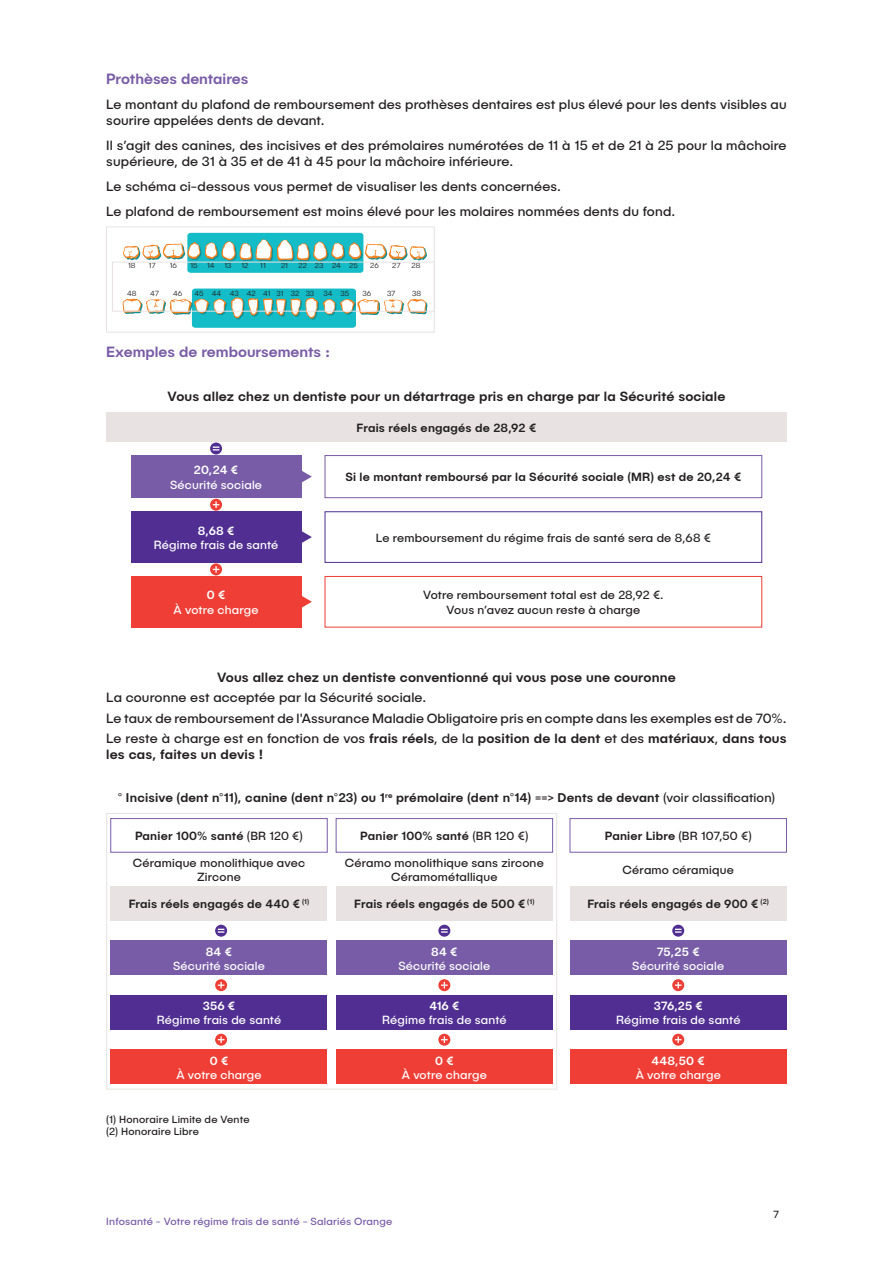
<style>
.page{position:relative;width:893px;height:1263px;background:#fff}
.page>*{position:absolute;margin:0;border:0;box-sizing:border-box;transform-origin:0 0}
.t1{font:500 15px "Publica Sans";color:#785ca7}
.t2{font:13.5px/16.2px "Publica Sans";letter-spacing:.01em;color:#231f20}
.t3{font:500 13.5px "Publica Sans";letter-spacing:.01em;color:#231f20}
.t4{font:500 12.75px "Publica Sans";letter-spacing:.015em;color:#231f20}
.t5{font:500 12px "Publica Sans";letter-spacing:.015em;color:#231f20}
.t6{font:12px/14.4px "Publica Sans";letter-spacing:.015em;color:#231f20;text-align:center}
.t7{font:12px "Publica Sans";letter-spacing:.015em;color:#fff}
.t8{font:500 12px "Publica Sans";letter-spacing:.005em;color:#fff}
.t9{font:10.5px "Publica Sans";letter-spacing:.02em;color:#785ca7}
.t10{font:10.5px/12px "Publica Sans";letter-spacing:.02em;color:#231f20}
.t11{font:300 7.5px "Publica Sans";color:#231f20}
.s1{font-weight:500}
.s2{font-weight:400}
</style>
<div class="page">
<div style="left:187px;top:233px;width:176px;height:40px;background:#14bcc7;border-radius:3px"></div>
<svg style="left:123px;top:239px;width:304px;height:89px"></svg>
<div style="left:106px;top:227px;width:328px;height:105px;border:1px solid #e8e2e2"></div>
<div style="left:112px;top:262px;width:323px;height:49px;border:1px solid #e8e2e2"></div>
<div style="left:325px;top:455px;width:437px;height:43px;border:1px solid #785ca7"></div>
<div style="left:325px;top:511px;width:437px;height:52px;border:1px solid #502e92"></div>
<div style="left:325px;top:576px;width:437px;height:51px;border:1px solid #ee3e35"></div>
<div style="left:106px;top:412px;width:681px;height:30px;background:#e8e2e2"></div>
<div style="left:131px;top:455px;width:170px;height:43px;background:#785ca7"></div>
<svg style="left:301px;top:470px;width:11px;height:13px"></svg>
<div style="left:131px;top:511px;width:170px;height:52px;background:#502e92"></div>
<svg style="left:301px;top:531px;width:11px;height:12px"></svg>
<div style="left:131px;top:576px;width:170px;height:51px;background:#ee3e35"></div>
<svg style="left:301px;top:595px;width:11px;height:13px"></svg>
<svg style="left:210px;top:442px;width:12px;height:12px"></svg>
<svg style="left:213px;top:446px;width:6px;height:4px"></svg>
<svg style="left:210px;top:499px;width:12px;height:12px"></svg>
<svg style="left:213px;top:501px;width:6px;height:7px"></svg>
<svg style="left:210px;top:563px;width:12px;height:12px"></svg>
<svg style="left:213px;top:566px;width:6px;height:7px"></svg>
<div style="left:106px;top:813px;width:451px;height:276px;border:1px solid #e8e2e2"></div>
<svg style="left:215px;top:925px;width:12px;height:12px"></svg>
<svg style="left:218px;top:929px;width:6px;height:4px"></svg>
<svg style="left:438px;top:925px;width:12px;height:12px"></svg>
<svg style="left:441px;top:929px;width:7px;height:4px"></svg>
<svg style="left:672px;top:925px;width:12px;height:12px"></svg>
<svg style="left:675px;top:929px;width:6px;height:4px"></svg>
<svg style="left:215px;top:979px;width:12px;height:12px"></svg>
<svg style="left:218px;top:982px;width:6px;height:6px"></svg>
<svg style="left:438px;top:979px;width:12px;height:12px"></svg>
<svg style="left:441px;top:982px;width:7px;height:6px"></svg>
<svg style="left:672px;top:979px;width:12px;height:12px"></svg>
<svg style="left:675px;top:982px;width:6px;height:6px"></svg>
<svg style="left:215px;top:1034px;width:12px;height:12px"></svg>
<svg style="left:218px;top:1036px;width:6px;height:7px"></svg>
<svg style="left:438px;top:1034px;width:12px;height:12px"></svg>
<svg style="left:441px;top:1036px;width:7px;height:7px"></svg>
<svg style="left:672px;top:1034px;width:12px;height:12px"></svg>
<svg style="left:675px;top:1036px;width:6px;height:7px"></svg>
<div style="left:111px;top:818px;width:216px;height:34px;border:1px solid #785ca7"></div>
<div style="left:336px;top:818px;width:217px;height:34px;border:1px solid #785ca7"></div>
<div style="left:570px;top:818px;width:217px;height:34px;border:1px solid #785ca7"></div>
<div style="left:111px;top:941px;width:216px;height:34px;background:#785ca7"></div>
<div style="left:336px;top:941px;width:217px;height:34px;background:#785ca7"></div>
<div style="left:570px;top:941px;width:217px;height:34px;background:#785ca7"></div>
<div style="left:111px;top:886px;width:216px;height:34px;background:#e8e2e2"></div>
<div style="left:336px;top:886px;width:217px;height:34px;background:#e8e2e2"></div>
<div style="left:570px;top:886px;width:217px;height:34px;background:#e8e2e2"></div>
<div style="left:111px;top:995px;width:216px;height:34px;background:#502e92"></div>
<div style="left:336px;top:995px;width:217px;height:34px;background:#502e92"></div>
<div style="left:570px;top:995px;width:217px;height:34px;background:#502e92"></div>
<div style="left:111px;top:1050px;width:216px;height:34px;background:#ee3e35"></div>
<div style="left:336px;top:1050px;width:217px;height:34px;background:#ee3e35"></div>
<div style="left:570px;top:1050px;width:217px;height:34px;background:#ee3e35"></div>
<p class="t1" style="left:106px;top:69px;width:144px">Prothèses dentaires</p>
<p class="t2" style="left:106px;top:96px;width:682px">Le montant du plafond de remboursement des prothèses dentaires est plus élevé pour les dents visibles au sourire appelées dents de devant.</p>
<p class="t2" style="left:106px;top:137px;width:682px">Il s’agit des canines, des incisives et des prémolaires numérotées de 11 à 15 et de 21 à 25 pour la mâchoire supérieure, de 31 à 35 et de 41 à 45 pour la mâchoire inférieure.</p>
<p class="t2" style="left:106px;top:173px;width:570px;line-height:24.8px">Le schéma ci-dessous vous permet de visualiser les dents concernées.<br>Le plafond de remboursement est moins élevé pour les molaires nommées dents du fond.</p>
<p class="t11" style="left:128px;top:261px;width:9px">18</p>
<p class="t11" style="left:149px;top:261px;width:9px">17</p>
<p class="t11" style="left:170px;top:261px;width:9px">16</p>
<p class="t11" style="left:190px;top:261px;width:9px">15</p>
<p class="t11" style="left:207px;top:261px;width:9px">14</p>
<p class="t11" style="left:224px;top:261px;width:9px">13</p>
<p class="t11" style="left:241px;top:261px;width:9px">12</p>
<p class="t11" style="left:260px;top:261px;width:7px">11</p>
<p class="t11" style="left:281px;top:261px;width:9px">21</p>
<p class="t11" style="left:299px;top:261px;width:61px">22 23 24 25</p>
<p class="t11" style="left:370px;top:261px;width:10px">26</p>
<p class="t11" style="left:392px;top:261px;width:10px">27</p>
<p class="t11" style="left:412px;top:261px;width:10px">28</p>
<p class="t11" style="left:127px;top:288px;width:11px">48</p>
<p class="t11" style="left:150px;top:288px;width:10px">47</p>
<p class="t11" style="left:173px;top:288px;width:11px">46</p>
<p class="t11" style="left:195px;top:288px;width:156px">45 44 43 42 41 31 32 33 34 35</p>
<p class="t11" style="left:362px;top:288px;width:10px">36</p>
<p class="t11" style="left:387px;top:288px;width:10px">37</p>
<p class="t11" style="left:412px;top:288px;width:10px">38</p>
<p class="t1" style="left:106px;top:342px;width:225px">Exemples de remboursements :</p>
<p class="t3" style="left:168px;top:387px;width:559px">Vous allez chez un dentiste pour un détartrage pris en charge par la Sécurité sociale</p>
<p class="t8" style="left:194px;top:462px;width:46px">20,24 €</p>
<p class="t7" style="left:170px;top:477px;width:93px">Sécurité sociale</p>
<p class="t8" style="left:198px;top:523px;width:38px">8,68 €</p>
<p class="t7" style="left:154px;top:537px;width:126px">Régime frais de santé</p>
<p class="t8" style="left:207px;top:587px;width:20px">0 €</p>
<p class="t7" style="left:174px;top:602px;width:87px">À votre charge</p>
<p class="t5" style="left:357px;top:420px;width:181px">Frais réels engagés de 28,92 €</p>
<p class="t5" style="left:345px;top:469px;width:397px">Si le montant remboursé par la Sécurité sociale (MR) est de 20,24 €</p>
<p class="t6" style="left:376px;top:530px;width:337px">Le remboursement du régime frais de santé sera de 8,68 €</p>
<p class="t6" style="left:423px;top:588px;width:242px">Votre remboursement total est de 28,92 €.<br>Vous n’avez aucun reste à charge</p>
<p class="t3" style="left:217px;top:668px;width:460px">Vous allez chez un dentiste conventionné qui vous pose une couronne</p>
<p class="t2" style="left:106px;top:687px;width:682px;line-height:20.4px">La couronne est acceptée par la Sécurité sociale.<br>Le taux de remboursement de l'Assurance Maladie Obligatoire pris en compte dans les exemples est de 70%.<br>Le reste à charge est en fonction de vos <span class="s1">frais réels</span>, de la <span class="s1">position de la dent</span> et des <span class="s1">matériaux</span>, <span class="s1">dans tous</span></p>
<p class="t3" style="left:106px;top:746px;width:158px">les cas, faites un devis !</p>
<p class="t4" style="left:118px;top:789px;width:659px">° Incisive (dent n°11), canine (dent n°23) ou 1<sup>re</sup> prémolaire (dent n°14) ==&gt; Dents de devant <span class="s2">(voir classification)</span></p>
<p class="t5" style="left:135px;top:828px;width:169px">Panier 100% santé <span class="s2">(BR 120 €)</span></p>
<p class="t5" style="left:360px;top:828px;width:170px">Panier 100% santé <span class="s2">(BR 120 €)</span></p>
<p class="t5" style="left:605px;top:828px;width:148px">Panier Libre <span class="s2">(BR 107,50 €)</span></p>
<p class="t6" style="left:133px;top:855px;width:174px">Céramique monolithique avec<br>Zircone</p>
<p class="t6" style="left:345px;top:855px;width:200px">Céramo monolithique sans zircone<br>Céramométallique</p>
<p class="t6" style="left:623px;top:862px;width:113px">Céramo céramique</p>
<p class="t5" style="left:129px;top:896px;width:182px">Frais réels engagés de 440 € <sup>(1)</sup></p>
<p class="t5" style="left:354px;top:896px;width:182px">Frais réels engagés de 500 € <sup>(1)</sup></p>
<p class="t5" style="left:587px;top:896px;width:183px">Frais réels engagés de 900 € <sup>(2)</sup></p>
<p class="t8" style="left:206px;top:944px;width:28px">84 €</p>
<p class="t7" style="left:173px;top:958px;width:93px">Sécurité sociale</p>
<p class="t8" style="left:431px;top:944px;width:28px">84 €</p>
<p class="t7" style="left:398px;top:958px;width:93px">Sécurité sociale</p>
<p class="t8" style="left:657px;top:944px;width:45px">75,25 €</p>
<p class="t7" style="left:632px;top:958px;width:93px">Sécurité sociale</p>
<p class="t8" style="left:203px;top:998px;width:34px">356 €</p>
<p class="t7" style="left:157px;top:1013px;width:126px">Régime frais de santé</p>
<p class="t8" style="left:429px;top:998px;width:31px">416 €</p>
<p class="t7" style="left:382px;top:1013px;width:126px">Régime frais de santé</p>
<p class="t8" style="left:654px;top:998px;width:51px">376,25 €</p>
<p class="t7" style="left:616px;top:1013px;width:126px">Régime frais de santé</p>
<p class="t8" style="left:210px;top:1053px;width:20px">0 €</p>
<p class="t7" style="left:176px;top:1067px;width:87px">À votre charge</p>
<p class="t8" style="left:435px;top:1053px;width:20px">0 €</p>
<p class="t7" style="left:402px;top:1067px;width:87px">À votre charge</p>
<p class="t8" style="left:652px;top:1053px;width:55px">448,50 €</p>
<p class="t7" style="left:636px;top:1067px;width:87px">À votre charge</p>
<p class="t10" style="left:106px;top:1113px;width:145px">(1) Honoraire Limite de Vente (2) Honoraire Libre</p>
<p class="t9" style="left:106px;top:1214px;width:288px">Infosanté - Votre régime frais de santé - Salariés Orange</p>
<p class="t10" style="left:773px;top:1208px;width:7px">7</p>
</div>
